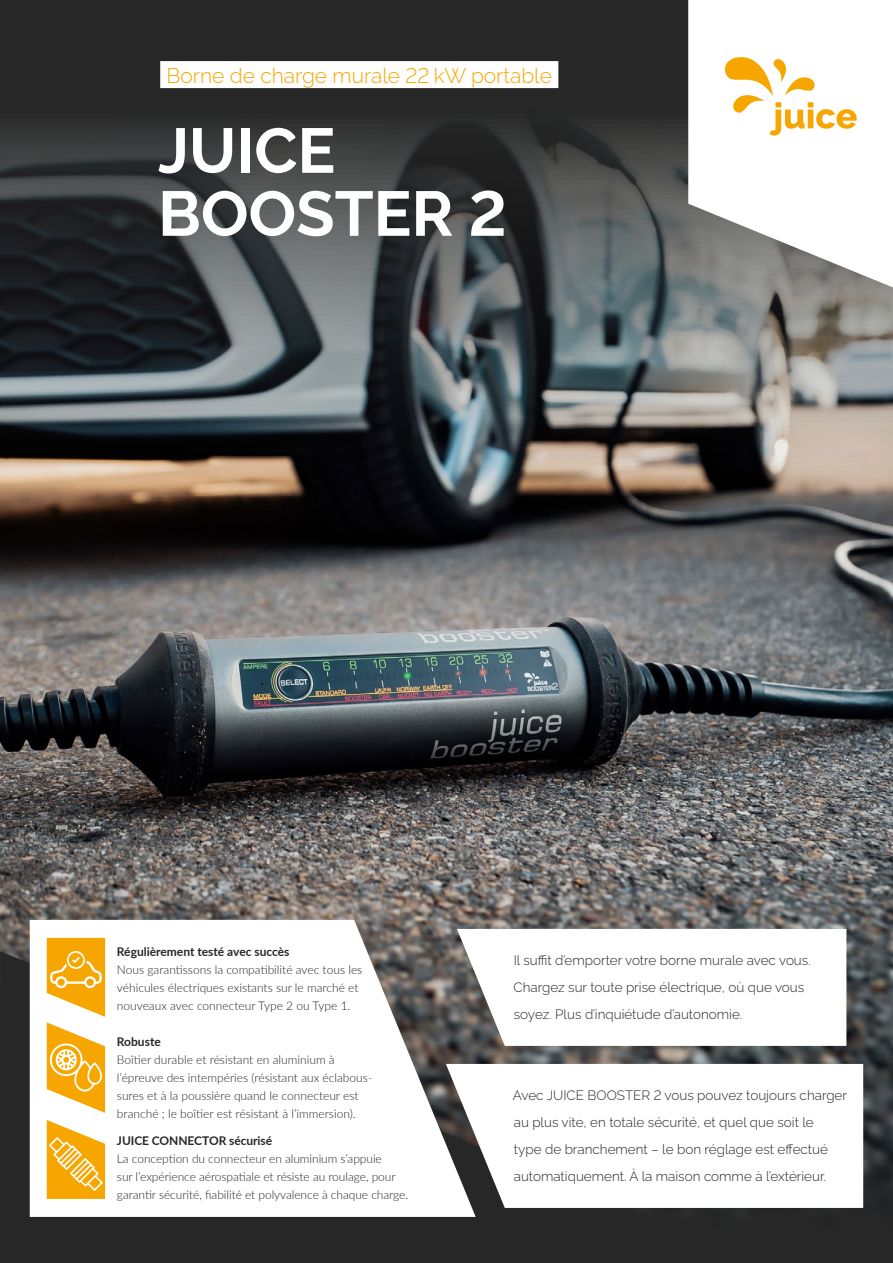
<style>
.page{position:relative;width:893px;height:1263px;background:#fff}
.page>*{position:absolute;margin:0;border:0;box-sizing:border-box;transform-origin:0 0}
.t1{font:700 63px/63px "Raleway";color:#fff}
.t2{font:300 21px "Raleway";color:#f7a600}
.t3{font:300 13.5px/27px "Raleway";color:#272727}
.t4{font:300 12px/18px "Lato";color:#272727}
.t5{font:700 12px "Lato";letter-spacing:-.005em;color:#272727}
</style>
<div class="page">
<img style="left:0;top:0;width:893px;height:1055px">
<svg style="left:764px;top:1055px;width:129px;height:208px;background:#2e2f30"></svg>
<svg style="left:0;top:951px;width:764px;height:312px;background:#2c2c2c"></svg>
<svg style="left:30px;top:920px;width:446px;height:297px"></svg>
<svg style="left:688px;top:0;width:205px;height:287px"></svg>
<svg style="left:723px;top:56px;width:134px;height:80px"></svg>
<svg style="left:47px;top:1120px;width:58px;height:79px"></svg>
<svg style="left:47px;top:938px;width:58px;height:175px"></svg>
<svg style="left:457px;top:929px;width:389px;height:117px"></svg>
<svg style="left:446px;top:1064px;width:417px;height:144px"></svg>
<div style="left:160px;top:61px;width:398px;height:27px;background:#fff"></div>
<h2 class="t2" style="left:167px;top:59px;width:387px">Borne de charge murale 22 kW portable</h2>
<h1 class="t1" style="left:158px;top:113px;width:350px">JUICE<br>BOOSTER 2</h1>
<p class="t5" style="left:117px;top:943px;width:174px">Régulièrement testé avec succès</p>
<p class="t4" style="left:117px;top:960px;width:247px">Nous garantissons la compatibilité avec tous les véhicules électriques existants sur le marché et nouveaux avec connecteur Type 2 ou Type 1.</p>
<p class="t5" style="left:117px;top:1033px;width:45px">Robuste</p>
<p class="t4" style="left:117px;top:1050px;width:257px">Boîtier durable et résistant en aluminium à l’épreuve des intempéries (résistant aux éclabous&shy;sures et à la poussière quand le connecteur est branché ; le boîtier est résistant à l’immersion).</p>
<p class="t5" style="left:117px;top:1132px;width:157px">JUICE CONNECTOR sécurisé</p>
<p class="t4" style="left:117px;top:1149px;width:293px">La conception du connecteur en aluminium s’appuie<br>sur l’expérience aérospatiale et résiste au roulage, pour garantir sécurité, fiabilité et polyvalence à chaque charge.</p>
<p class="t3" style="left:513px;top:945px;width:299px">Il suffit d’emporter votre borne murale avec vous.<br>Chargez sur toute prise électrique, où que vous soyez. Plus d’inquiétude d’autonomie.</p>
<p class="t3" style="left:513px;top:1080px;width:336px">Avec JUICE BOOSTER 2 vous pouvez toujours charger au plus vite, en totale sécurité, et quel que soit le<br>type de branchement – le bon réglage est effectué automatiquement. À la maison comme à l’extérieur.</p>
</div>
